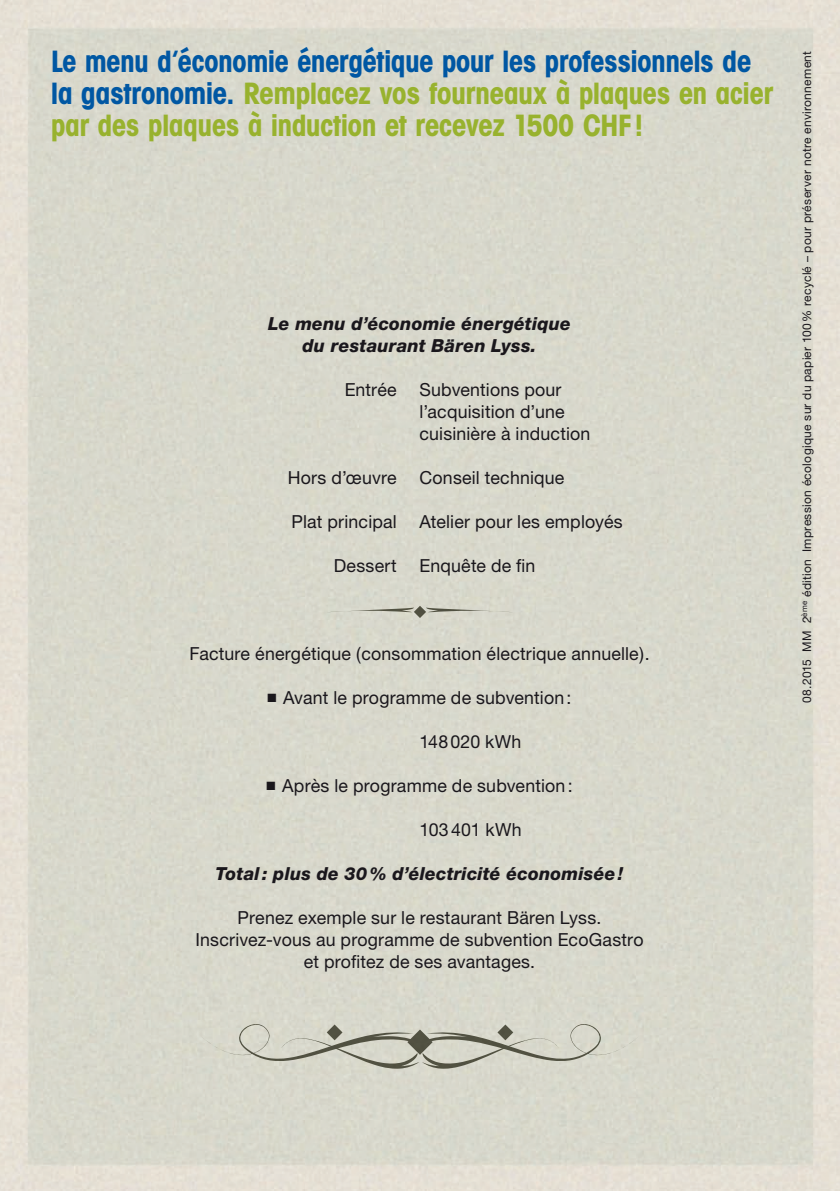
<style>
.page{position:relative;width:840px;height:1191px;background:#fff}
.page>*{position:absolute;margin:0;border:0;box-sizing:border-box;transform-origin:0 0}
.t1{font:700 condensed 32px/32px "Avant Gard EF";color:#98b22e}
.t2{font:18px/22px "Helvetica Neue";letter-spacing:.01em;color:#1a171c}
.t3{font:italic 800 18px/22px "Helvetica Neue";letter-spacing:.01em;color:#1a171c;text-align:center}
.t4{font:12px "Helvetica Neue";letter-spacing:.025em;color:#1a171c}
.s1{color:#0057a3}
</style>
<div class="page">
<img style="left:0;top:0;width:839px;height:1191px">
<svg style="left:326px;top:606px;width:187px;height:12px"></svg>
<svg style="left:200px;top:1024px;width:439px;height:44px"></svg>
<h1 class="t1" style="left:51px;top:45px;width:723px"><span class="s1">Le menu d’économie énergétique pour les professionnels de la gastronomie.</span> Remplacez vos fourneaux à plaques en acier par des plaques à induction et recevez 1500 CHF !</h1>
<p class="t3" style="left:268px;top:312px;width:304px">Le menu d’économie énergétique du restaurant Bären Lyss.</p>
<p class="t2" style="left:344px;top:378px;width:54px">Entrée</p>
<p class="t2" style="left:419px;top:378px;width:172px">Subventions pour l’acquisition d’une cuisinière à induction</p>
<p class="t2" style="left:287px;top:466px;width:110px">Hors d’œuvre</p>
<p class="t2" style="left:419px;top:466px;width:146px">Conseil technique</p>
<p class="t2" style="left:291px;top:510px;width:107px">Plat principal</p>
<p class="t2" style="left:419px;top:510px;width:204px">Atelier pour les employés</p>
<p class="t2" style="left:333px;top:554px;width:64px">Dessert</p>
<p class="t2" style="left:419px;top:554px;width:117px">Enquête de fin</p>
<p class="t2" style="left:189px;top:642px;width:461px">Facture énergétique (consommation électrique annuelle).</p>
<p class="t2" style="left:267px;top:686px;width:305px">■ Avant le programme de subvention:</p>
<p class="t2" style="left:419px;top:730px;width:103px">148020 kWh</p>
<p class="t2" style="left:266px;top:774px;width:307px">■ Après le programme de subvention:</p>
<p class="t2" style="left:419px;top:818px;width:103px">103401 kWh</p>
<p class="t3" style="left:215px;top:862px;width:409px">Total: plus de 30% d’électricité économisée!</p>
<p class="t2" style="left:195px;top:906px;width:449px;text-align:center">Prenez exemple sur le restaurant Bären Lyss.<br>Inscrivez-vous au programme de subvention EcoGastro et profitez de ses avantages.</p>
<p class="t4" style="left:799px;top:703px;width:653px;rotate:-90deg">08.2015 MM 2<sup>ème</sup> édition Impression écologique sur du papier 100% recyclé – pour préserver notre environnement</p>
</div>
